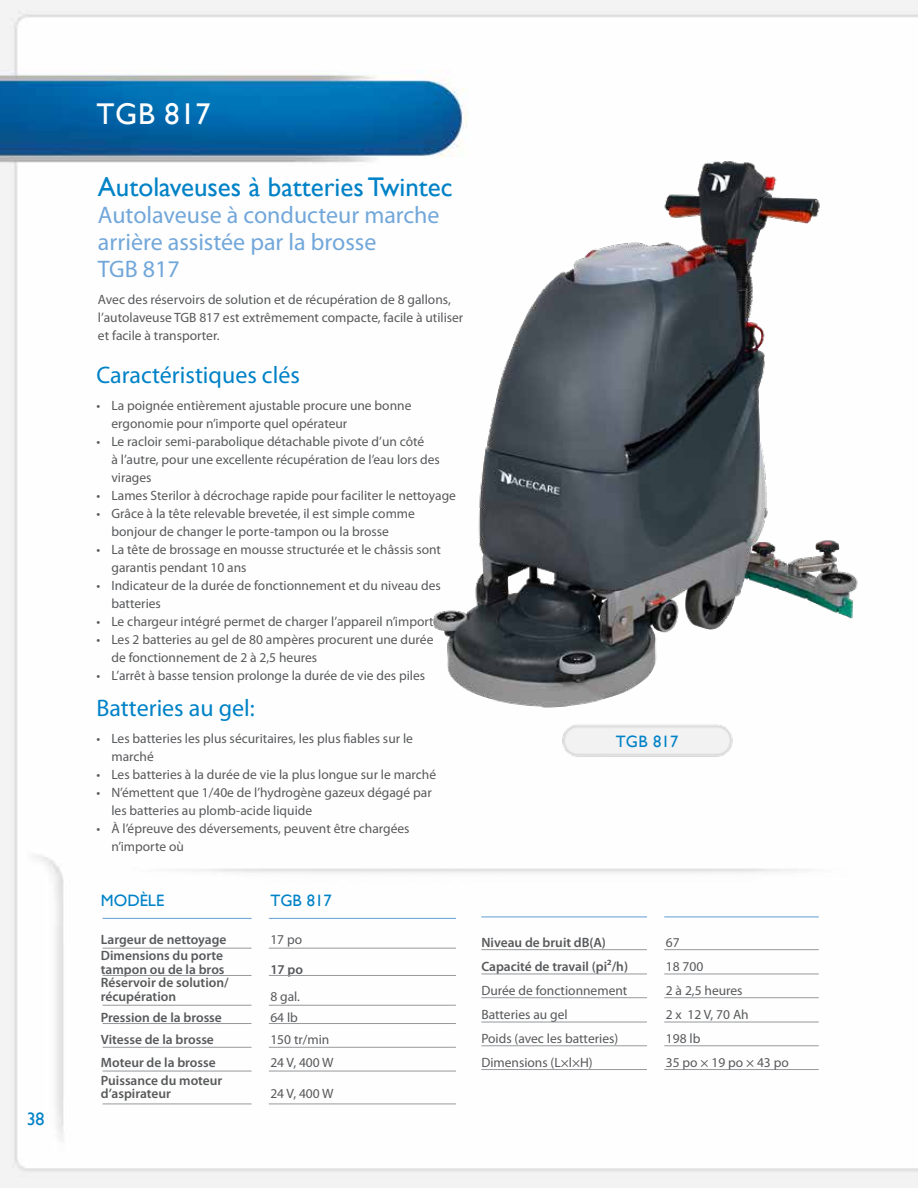
<style>
.page{position:relative;width:918px;height:1188px;background:#fff}
.page>*{position:absolute;margin:0;border:0;box-sizing:border-box;transform-origin:0 0}
.t1{font:30px "Gill Sans";letter-spacing:.02em;color:#fff}
.t2{font:27px "Gill Sans";color:#0082c7}
.t3{font:24px/27px "Myriad Pro";color:#72a7da}
.t4{font:24px "Myriad Pro";color:#0082c7}
.t5{font:18px "Gill Sans";color:#0082c7}
.t6{font:16.5px "Gill Sans";color:#0082c7}
.t7{font:16.5px "Gill Sans";letter-spacing:.02em;color:#0082c7}
.t8{font:13.5px/18px "Myriad Pro";color:#58595b}
.t9{font:600 13.5px/13.5px "Myriad Pro";color:#58595b}
</style>
<div class="page">
<img style="left:0;top:0;width:918px;height:1188px">
<img style="left:418px;top:158px;width:460px;height:553px">
<img style="left:559px;top:721px;width:178px;height:40px">
<hr style="left:103px;top:975px;width:149px;height:1px;background:#97999c">
<hr style="left:103px;top:948px;width:149px;height:1px;background:#97999c">
<hr style="left:103px;top:918px;width:149px;height:1px;background:#72a7da">
<hr style="left:269px;top:975px;width:187px;height:1px;background:#97999c">
<hr style="left:269px;top:948px;width:187px;height:1px;background:#97999c">
<hr style="left:269px;top:918px;width:187px;height:1px;background:#72a7da">
<hr style="left:103px;top:1005px;width:149px;height:1px;background:#97999c">
<hr style="left:269px;top:1005px;width:187px;height:1px;background:#97999c">
<hr style="left:103px;top:1023px;width:149px;height:1px;background:#97999c">
<hr style="left:269px;top:1023px;width:187px;height:1px;background:#97999c">
<hr style="left:103px;top:1047px;width:149px;height:1px;background:#97999c">
<hr style="left:269px;top:1047px;width:187px;height:1px;background:#97999c">
<hr style="left:103px;top:1071px;width:149px;height:1px;background:#97999c">
<hr style="left:269px;top:1071px;width:187px;height:1px;background:#97999c">
<hr style="left:103px;top:1104px;width:149px;height:1px;background:#97999c">
<hr style="left:269px;top:1104px;width:187px;height:1px;background:#97999c">
<hr style="left:481px;top:974px;width:166px;height:1px;background:#97999c">
<hr style="left:481px;top:949px;width:166px;height:1px;background:#97999c">
<hr style="left:481px;top:916px;width:166px;height:1px;background:#72a7da">
<hr style="left:664px;top:974px;width:155px;height:1px;background:#97999c">
<hr style="left:664px;top:949px;width:155px;height:1px;background:#97999c">
<hr style="left:664px;top:916px;width:155px;height:1px;background:#72a7da">
<hr style="left:481px;top:997px;width:166px;height:1px;background:#97999c">
<hr style="left:664px;top:997px;width:155px;height:1px;background:#97999c">
<hr style="left:481px;top:1022px;width:166px;height:1px;background:#97999c">
<hr style="left:664px;top:1022px;width:155px;height:1px;background:#97999c">
<hr style="left:481px;top:1045px;width:166px;height:1px;background:#97999c">
<hr style="left:664px;top:1045px;width:155px;height:1px;background:#97999c">
<hr style="left:481px;top:1069px;width:166px;height:1px;background:#97999c">
<hr style="left:664px;top:1069px;width:155px;height:1px;background:#97999c">
<img style="left:90px;top:853px;width:788px;height:37px">
<h3 class="t5" style="left:27px;top:1109px;width:19px">38</h3>
<h1 class="t1" style="left:96px;top:97px;width:116px">TGB 817</h1>
<h2 class="t2" style="left:98px;top:171px;width:356px">Autolaveuses à batteries Twintec</h2>
<h3 class="t3" style="left:98px;top:201px;width:343px">Autolaveuse à conducteur marche arrière assistée par la brosse<br>TGB 817</h3>
<p class="t8" style="left:98px;top:290px;width:367px">Avec des réservoirs de solution et de récupération de 8 gallons, l’autolaveuse TGB 817 est extrêmement compacte, facile à utiliser et facile à transporter.</p>
<h3 class="t4" style="left:96px;top:360px;width:205px">Caractéristiques clés</h3>
<p class="t8" style="left:111px;top:396px;width:301px;text-indent:-15px">• La poignée entièrement ajustable procure une bonne ergonomie pour n’importe quel opérateur</p>
<p class="t8" style="left:111px;top:432px;width:330px;text-indent:-15px">• Le racloir semi-parabolique détachable pivote d’un côté<br>à l’autre, pour une excellente récupération de l’eau lors des virages</p>
<p class="t8" style="left:96px;top:486px;width:361px">• Lames Sterilor à décrochage rapide pour faciliter le nettoyage</p>
<p class="t8" style="left:111px;top:504px;width:305px;text-indent:-15px">• Grâce à la tête relevable brevetée, il est simple comme bonjour de changer le porte-tampon ou la brosse</p>
<p class="t8" style="left:111px;top:540px;width:331px;text-indent:-15px">• La tête de brossage en mousse structurée et le châssis sont garantis pendant 10 ans</p>
<p class="t8" style="left:111px;top:576px;width:331px;text-indent:-15px">• Indicateur de la durée de fonctionnement et du niveau des batteries</p>
<p class="t8" style="left:96px;top:612px;width:363px">• Le chargeur intégré permet de charger l’appareil n’importe où</p>
<p class="t8" style="left:111px;top:630px;width:323px;text-indent:-15px">• Les 2 batteries au gel de 80 ampères procurent une durée de fonctionnement de 2 à 2,5 heures</p>
<p class="t8" style="left:96px;top:666px;width:330px">• L’arrêt à basse tension prolonge la durée de vie des piles</p>
<h3 class="t4" style="left:96px;top:694px;width:160px">Batteries au gel:</h3>
<p class="t8" style="left:111px;top:730px;width:303px;text-indent:-15px">• Les batteries les plus sécuritaires, les plus fiables sur le marché</p>
<p class="t8" style="left:96px;top:766px;width:341px">• Les batteries à la durée de vie la plus longue sur le marché</p>
<p class="t8" style="left:111px;top:784px;width:322px;text-indent:-15px">• N’émettent que 1/40e de l’hydrogène gazeux dégagé par les batteries au plomb-acide liquide</p>
<p class="t8" style="left:111px;top:820px;width:300px;text-indent:-15px">• À l’épreuve des déversements, peuvent être chargées n’importe où</p>
<p class="t6" style="left:101px;top:891px;width:65px">MODÈLE</p>
<p class="t6" style="left:270px;top:891px;width:63px">TGB 817</p>
<p class="t9" style="left:101px;top:932px;width:127px">Largeur de nettoyage</p>
<p class="t8" style="left:270px;top:930px;width:33px">17 po</p>
<p class="t9" style="left:101px;top:949px;width:125px">Dimensions du porte tampon ou de la bros</p>
<p class="t9" style="left:270px;top:962px;width:34px">17 po</p>
<p class="t9" style="left:101px;top:976px;width:129px">Réservoir de solution/ récupération</p>
<p class="t8" style="left:270px;top:987px;width:31px">8 gal.</p>
<p class="t9" style="left:101px;top:1010px;width:123px">Pression de la brosse</p>
<p class="t8" style="left:270px;top:1008px;width:29px">64 lb</p>
<p class="t9" style="left:101px;top:1033px;width:115px">Vitesse de la brosse</p>
<p class="t8" style="left:270px;top:1030px;width:61px">150 tr/min</p>
<p class="t9" style="left:101px;top:1055px;width:116px">Moteur de la brosse</p>
<p class="t8" style="left:270px;top:1053px;width:65px">24 V, 400 W</p>
<p class="t9" style="left:101px;top:1073px;width:123px">Puissance du moteur d’aspirateur</p>
<p class="t8" style="left:270px;top:1084px;width:65px">24 V, 400 W</p>
<p class="t7" style="left:616px;top:731px;width:64px">TGB 817</p>
<p class="t9" style="left:481px;top:935px;width:126px">Niveau de bruit dB(A)</p>
<p class="t8" style="left:666px;top:933px;width:15px">67</p>
<p class="t9" style="left:481px;top:959px;width:148px">Capacité de travail (pi²/h)</p>
<p class="t8" style="left:666px;top:957px;width:39px">18 700</p>
<p class="t8" style="left:481px;top:981px;width:147px">Durée de fonctionnement</p>
<p class="t8" style="left:666px;top:981px;width:78px">2 à 2,5 heures</p>
<p class="t8" style="left:481px;top:1005px;width:88px">Batteries au gel</p>
<p class="t8" style="left:666px;top:1005px;width:84px">2 x 12 V, 70 Ah</p>
<p class="t8" style="left:481px;top:1029px;width:138px">Poids (avec les batteries)</p>
<p class="t8" style="left:666px;top:1029px;width:36px">198 lb</p>
<p class="t8" style="left:481px;top:1053px;width:113px">Dimensions (L×l×H)</p>
<p class="t8" style="left:666px;top:1053px;width:124px">35 po × 19 po × 43 po</p>
</div>
